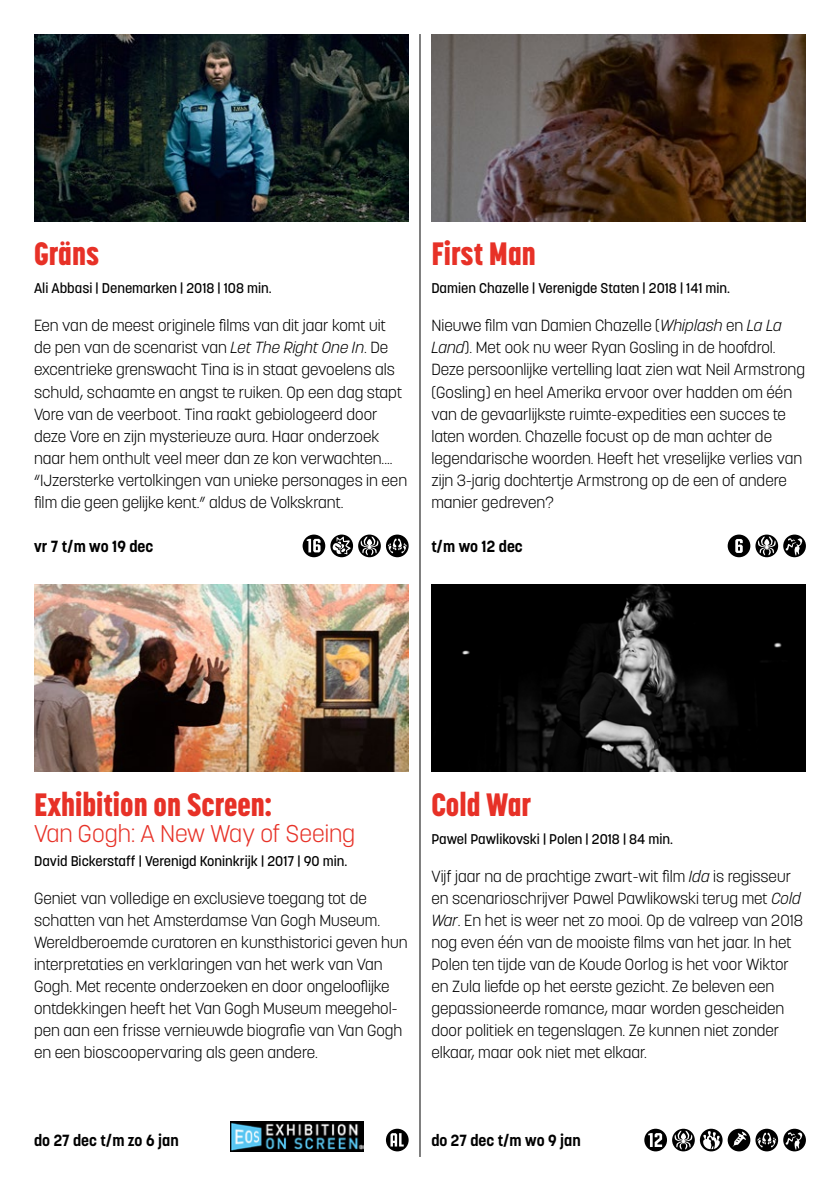
<style>
.page{position:relative;width:840px;height:1191px;background:#fff}
.page>*{position:absolute;margin:0;border:0;box-sizing:border-box;transform-origin:0 0}
.t1{font:800 32px "Korolev Condensed";color:#e73127}
.t2{font:300 24px "Korolev";color:#e73127}
.t3{font:300 16px/22px "Korolev";color:#000}
.t4{font:700 16px "Korolev";color:#000}
.t5{font:500 14px "Korolev";color:#000}
.s1{font-style:italic}
</style>
<div class="page">
<hr style="left:419px;top:34px;width:1px;height:1123px;background:#000">
<img style="left:431px;top:584px;width:374px;height:187px">
<img style="left:34px;top:34px;width:374px;height:187px">
<img style="left:431px;top:34px;width:374px;height:187px">
<img style="left:34px;top:584px;width:374px;height:187px">
<img style="left:230px;top:1121px;width:133px;height:30px">
<svg style="left:386px;top:1128px;width:22px;height:23px"></svg>
<svg style="left:727px;top:534px;width:78px;height:23px"></svg>
<svg style="left:644px;top:1128px;width:161px;height:23px"></svg>
<svg style="left:302px;top:534px;width:78px;height:23px"></svg>
<svg style="left:386px;top:534px;width:22px;height:23px"></svg>
<h1 class="t1" style="left:34px;top:235px;width:67px">Gräns</h1>
<p class="t5" style="left:34px;top:280px;width:239px">Ali Abbasi | Denemarken | 2018 | 108 min.</p>
<p class="t3" style="left:34px;top:315px;width:374px">Een van de meest originele films van dit jaar komt uit<br>de pen van de scenarist van <span class="s1">Let The Right One In</span>. De excentrieke grenswacht Tina is in staat gevoelens als schuld, schaamte en angst te ruiken. Op een dag stapt Vore van de veerboot. Tina raakt gebiologeerd door deze Vore en zijn mysterieuze aura. Haar onderzoek naar hem onthult veel meer dan ze kon verwachten.... “IJzersterke vertolkingen van unieke personages in een film die geen gelijke kent.” aldus de Volkskrant.</p>
<p class="t4" style="left:34px;top:536px;width:121px">vr 7 t/m wo 19 dec</p>
<h1 class="t1" style="left:431px;top:235px;width:106px">First Man</h1>
<p class="t5" style="left:431px;top:280px;width:300px">Damien Chazelle | Verenigde Staten | 2018 | 141 min.</p>
<p class="t3" style="left:431px;top:315px;width:375px">Nieuwe film van Damien Chazelle (<span class="s1">Whiplash</span> en <span class="s1">La La Land</span>). Met ook nu weer Ryan Gosling in de hoofdrol.<br>Deze persoonlijke vertelling laat zien wat Neil Armstrong (Gosling) en heel Amerika ervoor over hadden om één van de gevaarlijkste ruimte-expedities een succes te laten worden. Chazelle focust op de man achter de legendarische woorden. Heeft het vreselijke verlies van zijn 3-jarig dochtertje Armstrong op de een of andere manier gedreven?</p>
<p class="t4" style="left:431px;top:536px;width:93px">t/m wo 12 dec</p>
<h1 class="t1" style="left:34px;top:785px;width:239px">Exhibition on Screen:</h1>
<h2 class="t2" style="left:34px;top:818px;width:322px">Van Gogh: A New Way of Seeing</h2>
<p class="t5" style="left:34px;top:852px;width:314px">David Bickerstaff | Verenigd Koninkrijk | 2017 | 90 min.</p>
<p class="t3" style="left:34px;top:887px;width:375px">Geniet van volledige en exclusieve toegang tot de schatten van het Amsterdamse Van Gogh Museum.<br>Wereldberoemde curatoren en kunsthistorici geven hun interpretaties en verklaringen van het werk van Van Gogh. Met recente onderzoeken en door ongelooflijke ontdekkingen heeft het Van Gogh Museum meegehol&shy;pen aan een frisse vernieuwde biografie van Van Gogh en een bioscoopervaring als geen andere.</p>
<h1 class="t1" style="left:431px;top:785px;width:101px">Cold War</h1>
<p class="t5" style="left:431px;top:830px;width:243px">Pawel Pawlikovski | Polen | 2018 | 84 min.</p>
<p class="t3" style="left:431px;top:865px;width:373px">Vijf jaar na de prachtige zwart-wit film <span class="s1">Ida</span> is regisseur en scenarioschrijver Pawel Pawlikowski terug met <span class="s1">Cold War</span>. En het is weer net zo mooi. Op de valreep van 2018 nog even één van de mooiste films van het jaar. In het Polen ten tijde van de Koude Oorlog is het voor Wiktor en Zula liefde op het eerste gezicht. Ze beleven een gepassioneerde romance, maar worden gescheiden door politiek en tegenslagen. Ze kunnen niet zonder elkaar, maar ook niet met elkaar.</p>
<p class="t4" style="left:34px;top:1130px;width:146px">do 27 dec t/m zo 6 jan</p>
<p class="t4" style="left:431px;top:1130px;width:151px">do 27 dec t/m wo 9 jan</p>
</div>
